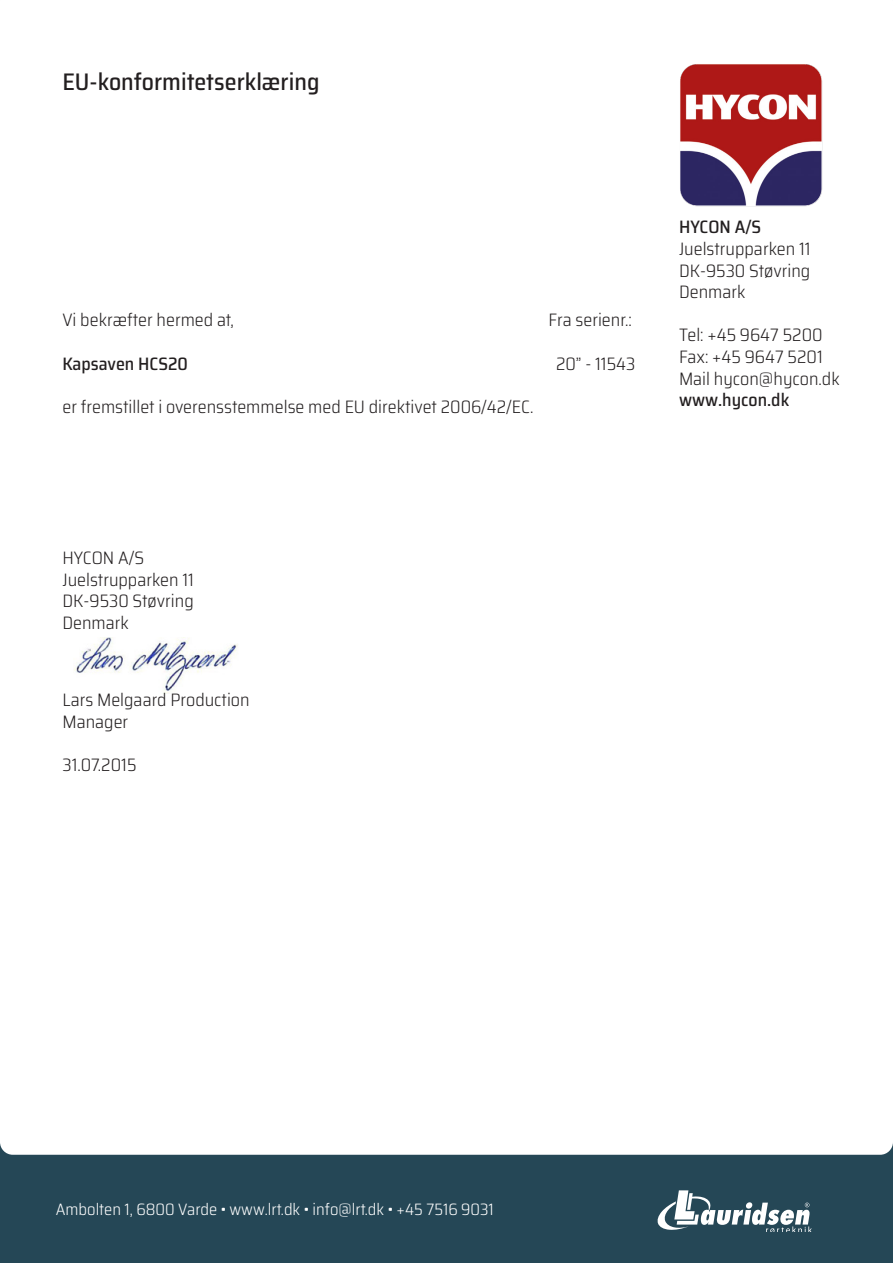
<style>
.page{position:relative;width:893px;height:1263px;background:#254756}
.page>*{position:absolute;margin:0;border:0;box-sizing:border-box;transform-origin:0 0}
.t1{font:500 semi-condensed 24px "Saira";color:#231f20}
.t2{font:300 semi-condensed 18px/21.6px "Saira";color:#231f20}
.t3{font:500 semi-condensed 18px "Saira";color:#231f20}
.t4{font:300 semi-condensed 16.5px "Saira";color:#fff}
</style>
<div class="page">
<div style="left:0;top:0;width:893px;height:1155px;background:#fff"></div>
<svg style="left:658px;top:1190px;width:154px;height:42px"></svg>
<img style="left:640px;top:61px;width:222px;height:148px">
<img style="left:74px;top:638px;width:166px;height:55px">
<p class="t1" style="left:62px;top:64px;width:258px">EU-konformitetserklæring</p>
<p class="t2" style="left:62px;top:309px;width:173px">Vi bekræfter hermed at,</p>
<p class="t2" style="left:548px;top:309px;width:85px">Fra serienr.:</p>
<p class="t3" style="left:62px;top:350px;width:127px">Kapsaven HCS20</p>
<p class="t2" style="left:556px;top:352px;width:81px">20” - 11543</p>
<p class="t2" style="left:62px;top:395px;width:472px">er fremstillet i overensstemmelse med EU direktivet 2006/42/EC.</p>
<p class="t3" style="left:679px;top:214px;width:84px">HYCON A/S</p>
<p class="t2" style="left:679px;top:237px;width:133px">Juelstrupparken 11</p>
<p class="t2" style="left:679px;top:259px;width:133px">DK-9530 Støvring</p>
<p class="t2" style="left:679px;top:281px;width:68px">Denmark</p>
<p class="t2" style="left:679px;top:324px;width:145px">Tel: +45 9647 5200</p>
<p class="t2" style="left:679px;top:345px;width:145px">Fax: +45 9647 5201</p>
<p class="t2" style="left:679px;top:367px;width:162px">Mail hycon@hycon.dk</p>
<p class="t3" style="left:679px;top:386px;width:112px">www.hycon.dk</p>
<p class="t2" style="left:62px;top:546px;width:83px">HYCON A/S</p>
<p class="t2" style="left:62px;top:568px;width:133px">Juelstrupparken 11</p>
<p class="t2" style="left:62px;top:590px;width:133px">DK-9530 Støvring</p>
<p class="t2" style="left:62px;top:611px;width:68px">Denmark</p>
<p class="t2" style="left:62px;top:688px;width:189px">Lars Melgaard Production<br>Manager</p>
<p class="t2" style="left:62px;top:753px;width:76px">31.07.2015</p>
<p class="t4" style="left:56px;top:1197px;width:439px">Ambolten 1, 6800 Varde • www.lrt.dk • info@lrt.dk • +45 7516 9031</p>
</div>
